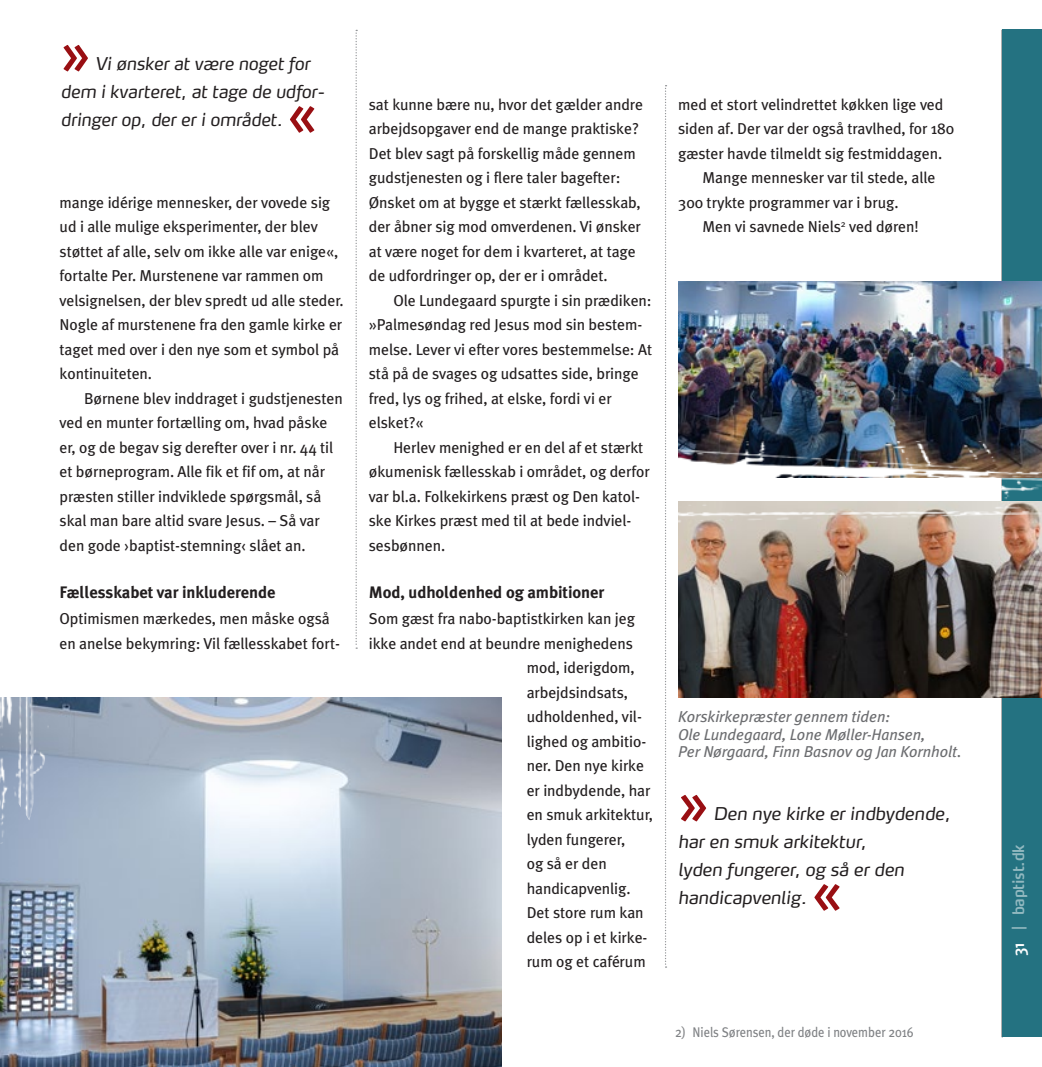
<style>
.page{position:relative;width:1042px;height:1067px;background:#fff}
.page>*{position:absolute;margin:0;border:0;box-sizing:border-box;transform-origin:0 0}
.Citat{font:600 52.5px "Max OT";color:#990f13}
.Citat-2{font:italic 17.5px/28px "Max OT";letter-spacing:-.005em;color:#231f20}
.Mellemrubrik_9_14{font:700 16.62px "Meta Plus";letter-spacing:-.005em;color:#231f20}
.Brødtxt_9_14{font:15.75px/24.5px "Meta Plus";letter-spacing:-.005em;color:#231f20}
.Billedtxt{font:italic 15.75px/17.5px "Meta Plus";letter-spacing:-.005em;color:#6c6d70}
.Manchet{font:600 15.75px "Max OT";letter-spacing:-.02em;color:#fff;scale:.93 1}
.Fodnote{font:14px "Meta Plus";letter-spacing:-.005em;color:#808285;scale:.9 1}
</style>
<div class="page">
<hr style="left:1001px;top:30px;width:2px;height:1007px;background:#231f20">
<div style="left:1002px;top:30px;width:40px;height:1007px;background:#247281"></div>
<img style="left:0;top:698px;width:502px;height:369px">
<img style="left:678px;top:553px;width:364px;height:144px">
<img style="left:678px;top:281px;width:364px;height:160px">
<img style="left:0;top:697px;width:63px;height:147px">
<img style="left:666px;top:441px;width:376px;height:112px">
<svg style="left:665px;top:85px;width:1px;height:882px"></svg>
<svg style="left:355px;top:30px;width:2px;height:619px"></svg>
<p class="Citat" style="left:61px;top:20px;width:31px">»</p>
<p class="Citat-2" style="left:61px;top:49px;width:265px;text-indent:34px">Vi ønsker at være noget for dem i kvarteret, at tage de udfor&shy;dringer op, der er i området.</p>
<p class="Citat" style="left:287px;top:81px;width:31px">«</p>
<p class="Brødtxt_9_14" style="left:60px;top:190px;width:286px">mange idérige mennesker, der vovede sig ud i alle mulige eksperimenter, der blev støttet af alle, selv om ikke alle var enige«, fortalte Per. Murstenene var rammen om velsignelsen, der blev spredt ud alle steder.<br>Nogle af murstenene fra den gamle kirke er taget med over i den nye som et symbol på kontinuiteten.</p>
<p class="Brødtxt_9_14" style="left:60px;top:386px;width:285px;text-indent:25px">Børnene blev inddraget i gudstjenesten ved en munter fortælling om, hvad påske er, og de begav sig derefter over i nr. 44 til et børneprogram. Alle fik et fif om, at når præsten stiller indviklede spørgsmål, så skal man bare altid svare Jesus. – Så var den gode ›baptist-stemning‹ slået an.</p>
<p class="Mellemrubrik_9_14" style="left:60px;top:582px;width:218px">Fællesskabet var inkluderende</p>
<p class="Brødtxt_9_14" style="left:60px;top:606px;width:282px">Optimismen mærkedes, men måske også en anelse bekymring: Vil fællesskabet fort-</p>
<p class="Brødtxt_9_14" style="left:369px;top:92px;width:276px">sat kunne bære nu, hvor det gælder andre arbejdsopgaver end de mange praktiske?<br>Det blev sagt på forskellig måde gennem gudstjenesten og i flere taler bagefter:<br>Ønsket om at bygge et stærkt fællesskab, der åbner sig mod omverdenen. Vi ønsker at være noget for dem i kvarteret, at tage de udfordringer op, der er i området.</p>
<p class="Brødtxt_9_14" style="left:369px;top:288px;width:285px;text-indent:25px">Ole Lundegaard spurgte i sin prædiken: »Palmesøndag red Jesus mod sin bestem&shy;melse. Lever vi efter vores bestemmelse: At stå på de svages og udsattes side, bringe fred, lys og frihed, at elske, fordi vi er elsket?«</p>
<p class="Brødtxt_9_14" style="left:369px;top:435px;width:282px;text-indent:25px">Herlev menighed er en del af et stærkt økumenisk fællesskab i området, og derfor var bl.a. Folkekirkens præst og Den katol&shy;ske Kirkes præst med til at bede indviel&shy;sesbønnen.</p>
<p class="Mellemrubrik_9_14" style="left:369px;top:582px;width:237px">Mod, udholdenhed og ambitioner</p>
<p class="Brødtxt_9_14" style="left:369px;top:606px;width:268px">Som gæst fra nabo-baptistkirken kan jeg</p>
<p class="Brødtxt_9_14" style="left:369px;top:631px;width:266px">ikke andet end at beundre menighedens</p>
<p class="Brødtxt_9_14" style="left:527px;top:655px;width:110px">mod, iderigdom,</p>
<p class="Brødtxt_9_14" style="left:527px;top:680px;width:103px">arbejdsindsats,</p>
<p class="Brødtxt_9_14" style="left:527px;top:704px;width:117px">udholdenhed, vil-</p>
<p class="Brødtxt_9_14" style="left:527px;top:729px;width:121px">lighed og ambitio-</p>
<p class="Brødtxt_9_14" style="left:527px;top:753px;width:119px">ner. Den nye kirke</p>
<p class="Brødtxt_9_14" style="left:527px;top:778px;width:125px">er indbydende, har</p>
<p class="Brødtxt_9_14" style="left:527px;top:802px;width:128px">en smuk arkitektur,</p>
<p class="Brødtxt_9_14" style="left:527px;top:827px;width:100px">lyden fungerer,</p>
<p class="Brødtxt_9_14" style="left:527px;top:851px;width:82px">og så er den</p>
<p class="Brødtxt_9_14" style="left:527px;top:876px;width:105px">handicapvenlig.</p>
<p class="Brødtxt_9_14" style="left:527px;top:900px;width:118px">Det store rum kan</p>
<p class="Brødtxt_9_14" style="left:527px;top:925px;width:122px">deles op i et kirke-</p>
<p class="Brødtxt_9_14" style="left:527px;top:949px;width:121px">rum og et caférum</p>
<p class="Brødtxt_9_14" style="left:678px;top:92px;width:278px">med et stort velindrettet køkken lige ved siden af. Der var der også travlhed, for 180 gæster havde tilmeldt sig festmiddagen.</p>
<p class="Brødtxt_9_14" style="left:678px;top:165px;width:259px;text-indent:25px">Mange mennesker var til stede, alle<br>300 trykte programmer var i brug.</p>
<p class="Brødtxt_9_14" style="left:702px;top:214px;width:218px">Men vi savnede Niels<sup>2</sup> ved døren!</p>
<p class="Billedtxt" style="left:678px;top:708px;width:285px">Korskirkepræster gennem tiden:<br>Ole Lundegaard, Lone Møller-Hansen,<br>Per Nørgaard, Finn Basnov og Jan Kornholt.</p>
<p class="Citat" style="left:678px;top:770px;width:32px">»</p>
<p class="Citat-2" style="left:678px;top:799px;width:274px;text-indent:35px">Den nye kirke er indbydende, har en smuk arkitektur,<br>lyden fungerer, og så er den handicapvenlig.</p>
<p class="Citat" style="left:811px;top:859px;width:32px">«</p>
<p class="Fodnote" style="left:675px;top:1023px;width:266px">2) Niels Sørensen, der døde i november 2016</p>
<p class="Manchet" style="left:1008px;top:956px;width:122px;rotate:-90deg">31 | baptist.dk</p>
</div>
